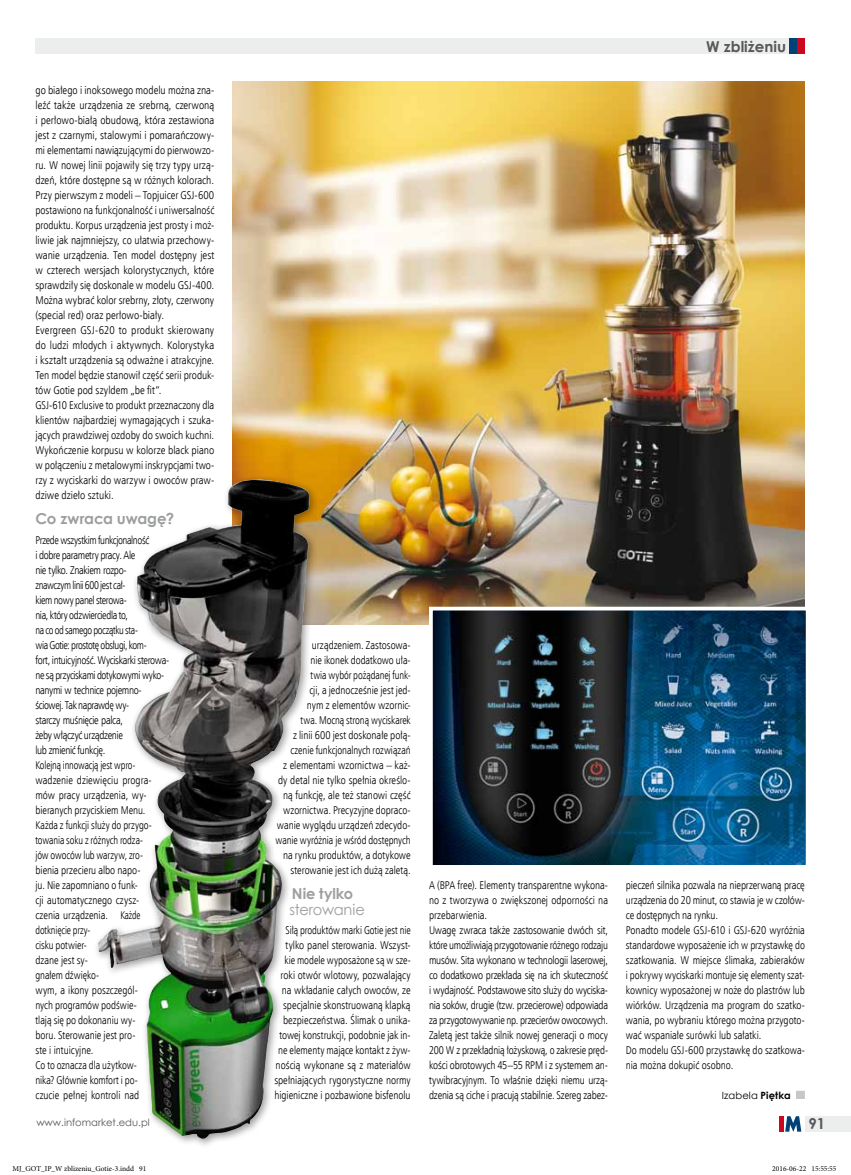
<style>
.page{position:relative;width:851px;height:1175px;background:#fff}
.page>*{position:absolute;margin:0;border:0;box-sizing:border-box;transform-origin:0 0}
.t1{font:700 15px "Century Gothic";letter-spacing:-.005em;color:#9c9e9f}
.t2{font:700 15px "Century Gothic";color:#58585a}
.t3{font:15px "Century Gothic";letter-spacing:-.005em;color:#9c9e9f}
.t4{font:11.25px/15px "Humnst 777 Lt Cn EU";letter-spacing:-.005em;color:#000}
.t5{font:11.25px/15px "Humnst 777 Lt Cn EU";letter-spacing:-.005em;color:#000;scale:.94 1}
.t6{font:11.25px/15px "Humnst 777 Lt Cn EU";letter-spacing:-.005em;color:#000;text-align:right;scale:.92 1}
.t7{font:10px "Century Gothic";color:#58585a}
.t8{font:10px "Century Gothic";letter-spacing:.01em;color:#000}
.t9{font:7.5px "Minion Pro";color:#000}
.s1{font-weight:700}
</style>
<div class="page">
<div style="left:35px;top:39px;width:761px;height:15px;background:#eceded"></div>
<div style="left:797px;top:39px;width:7px;height:15px;background:#cd071e"></div>
<div style="left:789px;top:39px;width:8px;height:15px;background:#004178"></div>
<div style="left:804px;top:1115px;width:46px;height:16px;background:#eceded"></div>
<svg style="left:785px;top:1116px;width:16px;height:15px"></svg>
<hr style="left:779px;top:1115px;width:4px;height:16px;background:#cd071e">
<div style="left:795px;top:1090px;width:9px;height:8px;background:#c6c7c8"></div>
<img style="left:232px;top:81px;width:572px;height:543px">
<img style="left:434px;top:611px;width:370px;height:252px">
<div style="left:429px;top:606px;width:380px;height:262px;border:4px solid #fff"></div>
<div style="left:93px;top:474px;width:226px;height:674px;background:#000;opacity:.4"></div>
<img style="left:98px;top:488px;width:143px;height:626px">
<svg style="left:93px;top:1125px;width:53px;height:23px"></svg>
<p class="t4" style="left:35px;top:83px;width:180px">go białego i inoksowego modelu można zna&shy;leźć także urządzenia ze srebrną, czerwoną i perłowo-białą obudową, która zestawiona jest z czarnymi, stalowymi i pomarańczowy&shy;mi elementami nawiązującymi do pierwowzo&shy;ru. W nowej linii pojawiły się trzy typy urzą&shy;dzeń, które dostępne są w różnych kolorach.<br>Przy pierwszym z modeli – Topjuicer GSJ-600 postawiono na funkcjonalność i uniwersalność produktu. Korpus urządzenia jest prosty i moż&shy;liwie jak najmniejszy, co ułatwia przechowy&shy;wanie urządzenia. Ten model dostępny jest w czterech wersjach kolorystycznych, które sprawdziły się doskonale w modelu GSJ-400.<br>Można wybrać kolor srebrny, złoty, czerwony (special red) oraz perłowo-biały.<br>Evergreen GSJ-620 to produkt skierowany do ludzi młodych i aktywnych. Kolorystyka i kształt urządzenia są odważne i atrakcyjne.<br>Ten model będzie stanowił część serii produk&shy;tów Gotie pod szyldem „be fit”.<br>GSJ-610 Exclusive to produkt przeznaczony dla klientów najbardziej wymagających i szuka&shy;jących prawdziwej ozdoby do swoich kuchni.<br>Wykończenie korpusu w kolorze black piano w połączeniu z metalowymi inskrypcjami two&shy;rzy z wyciskarki do warzyw i owoców praw&shy;dziwe dzieło sztuki.</p>
<h1 class="t1" style="left:35px;top:507px;width:140px">Co zwraca uwagę?</h1>
<p class="t5" style="left:35px;top:532px;width:144px">Przede wszystkim funkcjonalność<br>i dobre parametry pracy. Ale<br>nie tylko. Znakiem rozpo-<br>znawczym linii 600 jest cał-<br>kiem nowy panel sterowa-<br>nia, który odzwierciedla to,<br>na co od samego początku sta-<br>wia Gotie: prostotę obsługi, kom-<br>fort, intuicyjność. Wyciskarki sterowa&shy;ne są przyciskami dotykowymi wyko&shy;nanymi w technice pojemno&shy;ściowej. Tak naprawdę wy-<br>starczy muśnięcie palca,<br>żeby włączyć urządzenie<br>lub zmienić funkcję.<br>Kolejną innowacją jest wpro&shy;wadzenie dziewięciu progra&shy;mów pracy urządzenia, wy&shy;bieranych przyciskiem Menu.<br>Każda z funkcji służy do przygo&shy;towania soku z różnych rodza-<br>jów owoców lub warzyw, zro&shy;bienia przecieru albo napo-<br>ju. Nie zapomniano o funk-<br>cji automatycznego czysz-<br>czenia urządzenia. Każde dotknięcie przy-<br>cisku potwier-<br>dzane jest sy-<br>gnałem dźwięko-<br>wym, a ikony poszczegól-<br>nych programów podświe-<br>tlają się po dokonaniu wy-<br>boru. Sterowanie jest pro-<br>ste i intuicyjne.<br>Co to oznacza dla użytkow-<br>nika? Głównie komfort i po-<br>czucie pełnej kontroli nad</p>
<h1 class="t2" style="left:706px;top:35px;width:81px">W zbliżeniu</h1>
<p class="t4" style="left:275px;top:637px;width:137px;text-align:right">urządzeniem. Zastosowa-<br>nie ikonek dodatkowo uła-<br>twia wybór pożądanej funk-<br>cji, a jednocześnie jest jed-<br>nym z elementów wzornic-<br>twa. Mocną stroną wyciskarek<br>z linii 600 jest doskonałe połą&shy;czenie funkcjonalnych rozwiązań<br>z elementami wzornictwa – każ&shy;dy detal nie tylko spełnia określo&shy;ną funkcję, ale też stanowi część wzornictwa. Precyzyjne dopraco&shy;wanie wyglądu urządzeń zdecydo&shy;wanie wyróżnia je wśród dostępnych na rynku produktów, a dotykowe sterowanie jest ich dużą zaletą.</p>
<h1 class="t1" style="left:292px;top:882px;width:63px">Nie tylko</h1>
<h1 class="t3" style="left:289px;top:899px;width:77px">sterowanie</h1>
<p class="t6" style="left:274px;top:922px;width:150px">Siłą produktów marki Gotie jest nie tylko panel sterowania. Wszyst&shy;kie modele wyposażone są w sze&shy;roki otwór wlotowy, pozwalający na wkładanie całych owoców, ze specjalnie skonstruowaną klapką bezpieczeństwa. Ślimak o unika&shy;towej konstrukcji, podobnie jak in&shy;ne elementy mające kontakt z żyw&shy;nością wykonane są z materiałów spełniających rygorystyczne normy higieniczne i pozbawione bisfenolu</p>
<p class="t4" style="left:429px;top:877px;width:180px">A (BPA free). Elementy transparentne wykona&shy;no z tworzywa o zwiększonej odporności na przebarwienia.<br>Uwagę zwraca także zastosowanie dwóch sit, które umożliwiają przygotowanie różnego rodzaju musów. Sita wykonano w technologii laserowej, co dodatkowo przekłada się na ich skuteczność i wydajność. Podstawowe sito służy do wyciska&shy;nia soków, drugie (tzw. przecierowe) odpowiada za przygotowywanie np. przecierów owocowych.<br>Zaletą jest także silnik nowej generacji o mocy 200 W z przekładnią łożyskową, o zakresie pręd&shy;kości obrotowych 45–55 RPM i z systemem an&shy;tywibracyjnym. To właśnie dzięki niemu urzą&shy;dzenia są ciche i pracują stabilnie. Szereg zabez-</p>
<p class="t4" style="left:625px;top:877px;width:180px">pieczeń silnika pozwala na nieprzerwaną pracę urządzenia do 20 minut, co stawia je w czołów&shy;ce dostępnych na rynku.<br>Ponadto modele GSJ-610 i GSJ-620 wyróżnia standardowe wyposażenie ich w przystawkę do szatkowania. W miejsce ślimaka, zabieraków i pokrywy wyciskarki montuje się elementy szat&shy;kownicy wyposażonej w noże do plastrów lub wiórków. Urządzenia ma program do szatko&shy;wania, po wybraniu którego można przygoto&shy;wać wspaniałe surówki lub sałatki.<br>Do modelu GSJ-600 przystawkę do szatkowa&shy;nia można dokupić osobno.</p>
<p class="t8" style="left:721px;top:1087px;width:70px">Izabela <span class="s1">Piętka</span></p>
<p class="t7" style="left:36px;top:1114px;width:115px">www.infomarket.edu.pl</p>
<h1 class="t2" style="left:808px;top:1112px;width:18px">91</h1>
<p class="t9" style="left:12px;top:1163px;width:135px">MJ_GOT_IP_W zblizeniu_Gotie-3.indd 91</p>
<p class="t9" style="left:772px;top:1163px;width:66px">2016-06-22 15:55:55</p>
</div>
